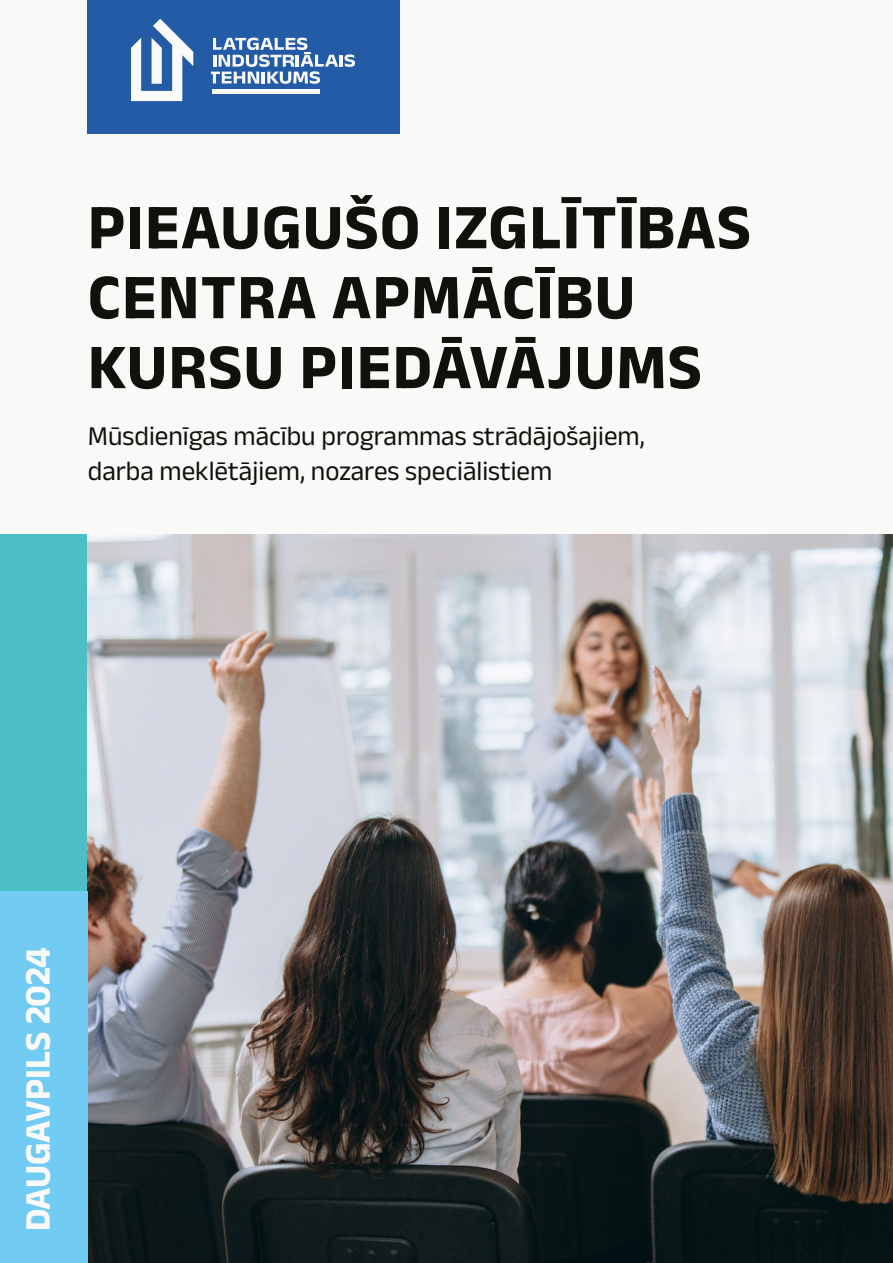
<style>
.page{position:relative;width:893px;height:1263px;background:#f9faf8}
.page>*{position:absolute;margin:0;border:0;box-sizing:border-box;transform-origin:0 0}
.t1{font:700 64.35px/69.9px "Anek Latin";letter-spacing:.02em;color:#10110d}
.t2{font:700 36.45px "Anek Latin";letter-spacing:-.005em;color:#f9faf8}
.t3{font:27.6px/35px "Anek Latin";color:#10110d}
</style>
<div class="page">
<div style="left:0;top:535px;width:893px;height:728px;background:#4cbec6"></div>
<img style="left:88px;top:535px;width:805px;height:728px">
<div style="left:87px;top:0;width:312px;height:134px;background:#245ba7"></div>
<div style="left:213px;top:89px;width:107px;height:5px;background:#f9faf8"></div>
<svg style="left:211px;top:38px;width:144px;height:46px"></svg>
<svg style="left:131px;top:19px;width:62px;height:82px"></svg>
<div style="left:0;top:892px;width:88px;height:371px;background:#71cbf2"></div>
<p class="t1" style="left:88px;top:189px;width:665px">PIEAUGUŠO IZGLĪTĪBAS<br>CENTRA APMĀCĪBU<br>KURSU PIEDĀVĀJUMS</p>
<p class="t3" style="left:88px;top:417px;width:558px">Mūsdienīgas mācību programmas strādājošajiem, darba meklētājiem, nozares speciālistiem</p>
<p class="t2" style="left:13px;top:1231px;width:285px;rotate:-90deg">DAUGAVPILS 2024</p>
</div>
